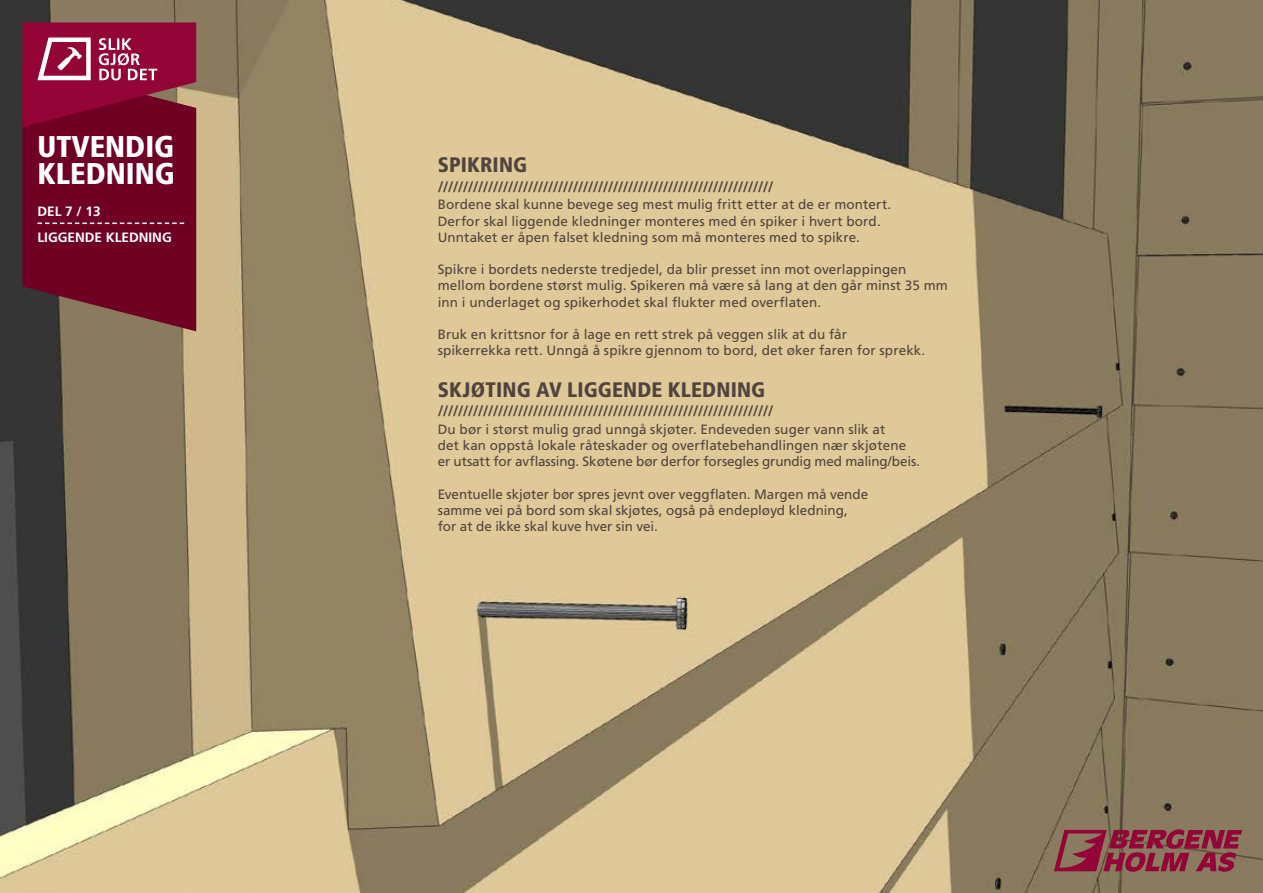
<style>
.page{position:relative;width:1263px;height:893px;background:#fff}
.page>*{position:absolute;margin:0;border:0;box-sizing:border-box;transform-origin:0 0}
.t1{font:900 condensed 30px/27px "Frutiger LT";color:#fff}
.t2{font:900 condensed 21px "Frutiger LT";letter-spacing:.005em;color:#51443f}
.t3{font:700 15px "Frutiger LT";color:#51443f}
.t4{font:13.5px/16.2px "Frutiger LT";letter-spacing:.005em;color:#51443f}
.t5{font:700 13.5px/25.5px "Frutiger LT";color:#fff}
</style>
<div class="page">
<img style="left:0;top:0;width:1263px;height:893px">
<svg style="left:22px;top:63px;width:174px;height:268px;background:#6e0a29"></svg>
<svg style="left:23px;top:0;width:173px;height:127px;background:#912c4a"></svg>
<svg style="left:37px;top:223px;width:147px;height:1px"></svg>
<svg style="left:1054px;top:829px;width:188px;height:43px;background:#8d3d4a"></svg>
<h1 class="t1" style="left:38px;top:133px;width:139px">UTVENDIG<br>KLEDNING</h1>
<p class="t5" style="left:38px;top:199px;width:136px">DEL 7 / 13<br>LIGGENDE KLEDNING</p>
<h2 class="t2" style="left:438px;top:152px;width:91px">SPIKRING</h2>
<p class="t3" style="left:438px;top:178px;width:337px">///////////////////////////////////////////////////////////////////</p>
<p class="t4" style="left:438px;top:197px;width:455px">Bordene skal kunne bevege seg mest mulig fritt etter at de er montert.<br>Derfor skal liggende kledninger monteres med én spiker i hvert bord.<br>Unntaket er åpen falset kledning som må monteres med to spikre.</p>
<p class="t4" style="left:438px;top:262px;width:512px">Spikre i bordets nederste tredjedel, da blir presset inn mot overlappingen mellom bordene størst mulig. Spikeren må være så lang at den går minst 35 mm inn i underlaget og spikerhodet skal flukter med overflaten.</p>
<p class="t4" style="left:438px;top:326px;width:489px">Bruk en krittsnor for å lage en rett strek på veggen slik at du får<br>spikerrekka rett. Unngå å spikre gjennom to bord, det øker faren for sprekk.</p>
<h2 class="t2" style="left:438px;top:377px;width:329px">SKJØTING AV LIGGENDE KLEDNING</h2>
<p class="t3" style="left:438px;top:402px;width:337px">///////////////////////////////////////////////////////////////////</p>
<p class="t4" style="left:438px;top:421px;width:484px">Du bør i størst mulig grad unngå skjøter. Endeveden suger vann slik at<br>det kan oppstå lokale råteskader og overflatebehandlingen nær skjøtene er utsatt for avflassing. Skøtene bør derfor forsegles grundig med maling/beis.</p>
<p class="t4" style="left:438px;top:486px;width:432px">Eventuelle skjøter bør spres jevnt over veggflaten. Margen må vende samme vei på bord som skal skjøtes, også på endepløyd kledning, for at de ikke skal kuve hver sin vei.</p>
</div>
